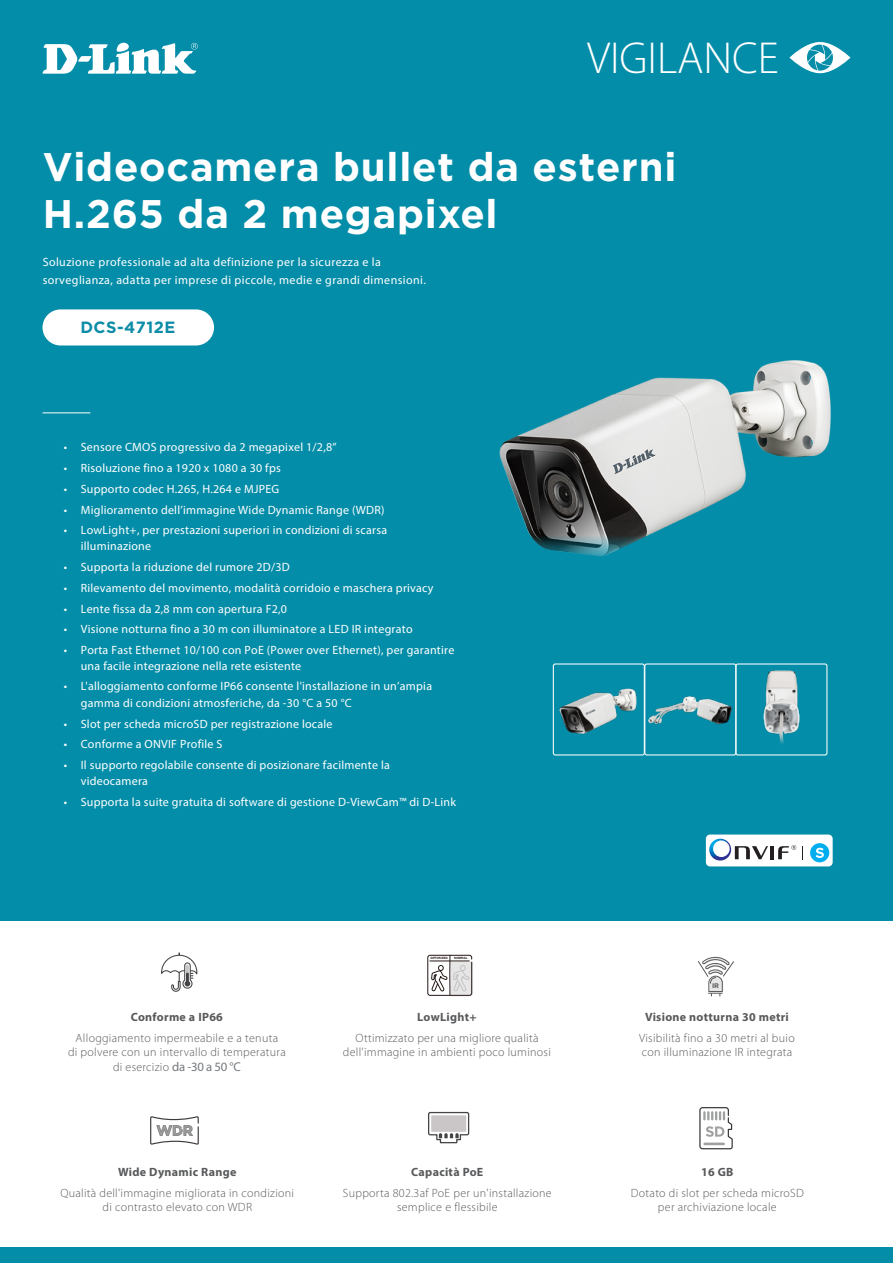
<style>
.page{position:relative;width:893px;height:1263px;background:#fff}
.page>*{position:absolute;margin:0;border:0;box-sizing:border-box;transform-origin:0 0}
.t1{font:300 45px "Myriad Pro";color:#fff}
.t2{font:700 39.9px/47.1px "Gotham";letter-spacing:.02em;color:#fff}
.t3{font:700 16.35px "Gotham";letter-spacing:.03em;color:#0c8ca7}
.t4{font:12px/16.5px "Myriad Pro";letter-spacing:.02em;color:#fff}
.t5{font:300 12px/14.4px "Myriad Pro";letter-spacing:.025em;color:#58595b;text-align:center}
.t6{font:700 12px "Myriad Pro";letter-spacing:.025em;color:#58595b}
.t7{font:700 6.75px "Gotham";color:#595757}
.t8{font:700 3px "Gotham";letter-spacing:-.025em;color:#231815}
.s1{font-weight:400;font-size:12.75px;color:#75797d}
</style>
<div class="page">
<div style="left:0;top:0;width:893px;height:921px;background:#048da8"></div>
<div style="left:0;top:1248px;width:893px;height:15px;background:#048da8"></div>
<img style="left:499px;top:360px;width:332px;height:197px">
<hr style="left:43px;top:412px;width:47px;height:1px;background:#fff">
<div style="left:43px;top:309px;width:171px;height:36px;background:#fff;border-radius:18px"></div>
<img style="left:559px;top:688px;width:78px;height:47px">
<div style="left:553px;top:663px;width:92px;height:92px;border:1px solid #fff;border-radius:2px"></div>
<img style="left:648px;top:696px;width:85px;height:29px">
<div style="left:644px;top:663px;width:92px;height:92px;border:1px solid #fff;border-radius:2px"></div>
<img style="left:763px;top:670px;width:37px;height:74px">
<div style="left:735px;top:663px;width:92px;height:92px;border:1px solid #fff;border-radius:2px"></div>
<svg style="left:428px;top:1111px;width:42px;height:33px"></svg>
<div style="left:431px;top:1115px;width:35px;height:17px;background:#cac6c7"></div>
<svg style="left:161px;top:953px;width:37px;height:39px"></svg>
<div style="left:706px;top:834px;width:127px;height:32px;background:#fff;border-radius:4px"></div>
<hr style="left:770px;top:846px;width:4px;height:13px;background:#231f20">
<svg style="left:709px;top:839px;width:59px;height:21px"></svg>
<svg style="left:778px;top:845px;width:18px;height:14px"></svg>
<div style="left:810px;top:843px;width:19px;height:19px;background:#00aeef;border-radius:50%"></div>
<svg style="left:802px;top:846px;width:1px;height:13px"></svg>
<svg style="left:816px;top:848px;width:8px;height:10px"></svg>
<svg style="left:698px;top:956px;width:36px;height:40px"></svg>
<svg style="left:150px;top:1116px;width:49px;height:29px"></svg>
<svg style="left:699px;top:1107px;width:34px;height:43px"></svg>
<div style="left:427px;top:955px;width:45px;height:41px;border:1px solid #231815;border-radius:2px"></div>
<hr style="left:430px;top:960px;width:39px;height:1px;background:#231815">
<svg style="left:432px;top:954px;width:41px;height:42px"></svg>
<svg style="left:42px;top:42px;width:156px;height:32px"></svg>
<svg style="left:789px;top:42px;width:61px;height:31px"></svg>
<p class="t1" style="left:587px;top:31px;width:193px">VIGILANCE</p>
<p class="t2" style="left:43px;top:142px;width:635px">Videocamera bullet da esterni<br>H.265 da 2 megapixel</p>
<p class="t4" style="left:43px;top:253px;width:385px;line-height:18px">Soluzione professionale ad alta definizione per la sicurezza e la sorveglianza, adatta per imprese di piccole, medie e grandi dimensioni.</p>
<p class="t3" style="left:80px;top:318px;width:96px">DCS-4712E</p>
<p class="t4" style="left:64px;top:439px;width:274px">• Sensore CMOS progressivo da 2 megapixel 1/2,8”</p>
<p class="t4" style="left:64px;top:459px;width:219px">• Risoluzione fino a 1920 x 1080 a 30 fps</p>
<p class="t4" style="left:64px;top:480px;width:217px">• Supporto codec H.265, H.264 e MJPEG</p>
<p class="t4" style="left:64px;top:501px;width:322px">• Miglioramento dell’immagine Wide Dynamic Range (WDR)</p>
<p class="t4" style="left:81px;top:521px;width:308px;text-indent:-17px">• LowLight+, per prestazioni superiori in condizioni di scarsa illuminazione</p>
<p class="t4" style="left:64px;top:559px;width:228px">• Supporta la riduzione del rumore 2D/3D</p>
<p class="t4" style="left:64px;top:579px;width:371px">• Rilevamento del movimento, modalità corridoio e maschera privacy</p>
<p class="t4" style="left:64px;top:600px;width:225px">• Lente fissa da 2,8 mm con apertura F2,0</p>
<p class="t4" style="left:64px;top:621px;width:350px">• Visione notturna fino a 30 m con illuminatore a LED IR integrato</p>
<p class="t4" style="left:81px;top:641px;width:375px;text-indent:-17px">• Porta Fast Ethernet 10/100 con PoE (Power over Ethernet), per garantire una facile integrazione nella rete esistente</p>
<p class="t4" style="left:81px;top:678px;width:353px;text-indent:-17px">• L'alloggiamento conforme IP66 consente l'installazione in un’ampia gamma di condizioni atmosferiche, da -30 °C a 50 °C</p>
<p class="t4" style="left:64px;top:715px;width:270px">• Slot per scheda microSD per registrazione locale</p>
<p class="t4" style="left:64px;top:736px;width:160px">• Conforme a ONVIF Profile S</p>
<p class="t4" style="left:81px;top:756px;width:311px;text-indent:-17px">• Il supporto regolabile consente di posizionare facilmente la videocamera</p>
<p class="t4" style="left:64px;top:793px;width:394px">• Supporta la suite gratuita di software di gestione D-ViewCam™ di D-Link</p>
<p class="t8" style="left:430px;top:956px;width:19px">OPTIMIZED</p>
<p class="t8" style="left:454px;top:956px;width:15px">NORMAL</p>
<p class="t7" style="left:712px;top:981px;width:8px">IR</p>
<p class="t6" style="left:131px;top:1009px;width:94px">Conforme a IP66</p>
<p class="t6" style="left:417px;top:1009px;width:61px">LowLight+</p>
<p class="t6" style="left:645px;top:1009px;width:145px">Visione notturna 30 metri</p>
<p class="t5" style="left:68px;top:1030px;width:219px">Alloggiamento impermeabile e a tenuta<br>di polvere con un intervallo di temperatura di esercizio <span class="s1">da -30 a 50 °C</span></p>
<p class="t5" style="left:343px;top:1030px;width:209px">Ottimizzato per una migliore qualità dell'immagine in ambienti poco luminosi</p>
<p class="t5" style="left:639px;top:1030px;width:157px;text-align:left">Visibilità fino a 30 metri al buio con illuminazione IR integrata</p>
<p class="t6" style="left:118px;top:1164px;width:120px">Wide Dynamic Range</p>
<p class="t6" style="left:411px;top:1164px;width:74px">Capacità PoE</p>
<p class="t6" style="left:701px;top:1164px;width:34px">16 GB</p>
<p class="t5" style="left:60px;top:1185px;width:235px">Qualità dell'immagine migliorata in condizioni di contrasto elevato con WDR</p>
<p class="t5" style="left:343px;top:1185px;width:210px">Supporta 802.3af PoE per un'installazione semplice e flessibile</p>
<p class="t5" style="left:631px;top:1185px;width:175px">Dotato di slot per scheda microSD per archiviazione locale</p>
</div>
